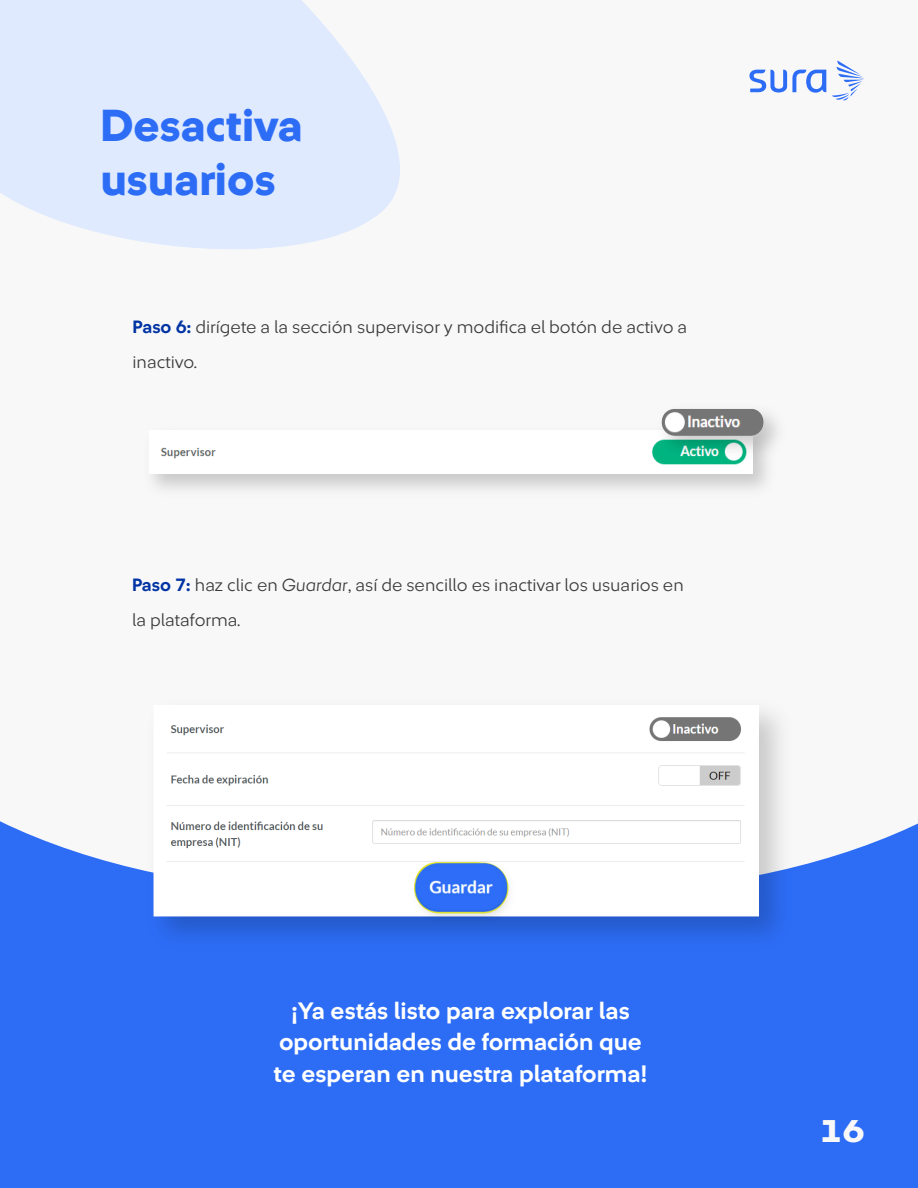
<style>
.page{position:relative;width:918px;height:1188px;background:#2d6df6}
.page>*{position:absolute;margin:0;border:0;box-sizing:border-box;transform-origin:0 0}
.t1{font:800 45px/54px "Sura Sans";color:#2d6df6}
.t2{font:800 31.5px "Sura Sans";color:#f8f8f8;scale:1.14 1}
.t3{font:700 24px/31.8px "Sura Sans";color:#fff;text-align:center}
.t4{font:300 18px/34.8px "Sura Sans";color:#3a3a3a}
.s1{font-weight:700;color:#0033a3}
.s2{font-style:italic}
</style>
<div class="page">
<div style="left:0;top:0;width:918px;height:869px;background:#f8f8f8"></div>
<svg style="left:0;top:0;width:479px;height:280px;fill:#dfeaff"></svg>
<svg style="left:832px;top:61px;width:32px;height:40px"></svg>
<svg style="left:749px;top:70px;width:77px;height:23px"></svg>
<img style="left:138px;top:418px;width:643px;height:86px">
<div style="left:149px;top:430px;width:603px;height:44px;background:#fff"></div>
<img style="left:651px;top:397px;width:142px;height:68px">
<img style="left:662px;top:408px;width:101px;height:28px">
<img style="left:138px;top:689px;width:665px;height:249px">
<img style="left:154px;top:705px;width:604px;height:211px">
<img style="left:407px;top:854px;width:115px;height:76px">
<img style="left:414px;top:862px;width:94px;height:52px;border-radius:26px">
<h1 class="t1" style="left:100px;top:99px;width:204px">Desactiva usuarios</h1>
<p class="t4" style="left:133px;top:310px;width:556px"><span class="s1">Paso 6:</span> dirígete a la sección supervisor y modifica el botón de activo a inactivo.</p>
<p class="t4" style="left:132px;top:568px;width:553px"><span class="s1">Paso 7:</span> haz clic en <span class="s2">Guardar</span>, así de sencillo es inactivar los usuarios en la plataforma.</p>
<h3 class="t3" style="left:274px;top:995px;width:375px">¡Ya estás listo para explorar las oportunidades de formación que te esperan en nuestra plataforma!</h3>
<h2 class="t2" style="left:820px;top:1115px;width:41px">16</h2>
</div>
